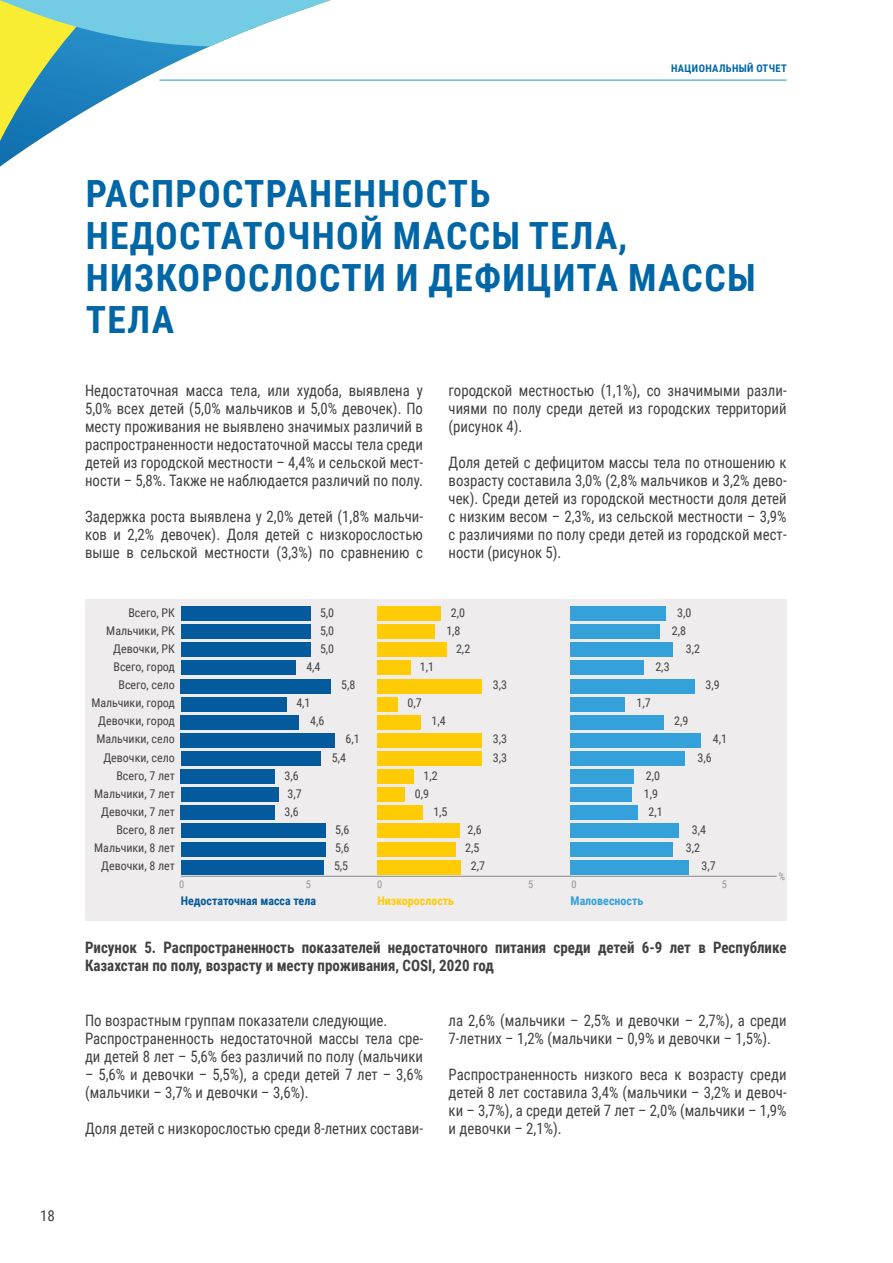
<style>
.page{position:relative;width:893px;height:1263px;background:#fff}
.page>*{position:absolute;margin:0;border:0;box-sizing:border-box;transform-origin:0 0}
.t1{font:700 37.5px/42px "Roboto Condensed";letter-spacing:.035em;color:#0066a6}
.t2{font:15.75px/18px "Roboto Condensed";color:#414042;text-align:justify;scale:.94 1}
.t3{font:700 15.75px/18px "Roboto Condensed";color:#414042;scale:.95 1}
.t4{font:15px "Roboto Condensed";color:#414042}
.t5{font:12px/18.1px "Roboto Condensed";color:#424143;text-align:center}
.t6{font:700 12px "Roboto Condensed";color:#035a9c}
.t7{font:700 12px "Roboto Condensed";color:#ffcb05}
.t8{font:700 12px "Roboto Condensed";color:#35a1da}
.t9{font:700 10.5px "Roboto Condensed";letter-spacing:.035em;color:#0066a6}
.t10{font:10.5px "Roboto Condensed";color:#939598}
</style>
<div class="page">
<svg style="left:0;top:46px;width:315px;height:121px"></svg>
<svg style="left:0;top:0;width:332px;height:46px"></svg>
<hr style="left:159px;top:80px;width:628px;height:1px;background:#33a1d9">
<div style="left:85px;top:599px;width:702px;height:321px;background:#eeecec"></div>
<hr style="left:181px;top:876px;width:596px;height:1px;background:#939598">
<div style="left:181px;top:606px;width:130px;height:15px;background:#035a9c"></div>
<div style="left:571px;top:606px;width:95px;height:15px;background:#35a1da"></div>
<div style="left:571px;top:642px;width:102px;height:15px;background:#35a1da"></div>
<div style="left:571px;top:624px;width:89px;height:15px;background:#35a1da"></div>
<div style="left:181px;top:624px;width:130px;height:15px;background:#035a9c"></div>
<div style="left:181px;top:642px;width:130px;height:15px;background:#035a9c"></div>
<div style="left:377px;top:606px;width:64px;height:15px;background:#ffcb05"></div>
<div style="left:377px;top:642px;width:70px;height:15px;background:#ffcb05"></div>
<div style="left:571px;top:823px;width:108px;height:15px;background:#35a1da"></div>
<div style="left:181px;top:823px;width:144px;height:15px;background:#035a9c"></div>
<div style="left:377px;top:823px;width:82px;height:15px;background:#ffcb05"></div>
<div style="left:571px;top:860px;width:118px;height:15px;background:#35a1da"></div>
<div style="left:181px;top:860px;width:143px;height:15px;background:#035a9c"></div>
<div style="left:377px;top:860px;width:84px;height:15px;background:#ffcb05"></div>
<div style="left:571px;top:678px;width:124px;height:15px;background:#35a1da"></div>
<div style="left:181px;top:678px;width:150px;height:15px;background:#035a9c"></div>
<div style="left:377px;top:678px;width:105px;height:15px;background:#ffcb05"></div>
<div style="left:571px;top:733px;width:130px;height:15px;background:#35a1da"></div>
<div style="left:181px;top:733px;width:154px;height:15px;background:#035a9c"></div>
<div style="left:377px;top:733px;width:105px;height:15px;background:#ffcb05"></div>
<div style="left:571px;top:751px;width:114px;height:15px;background:#35a1da"></div>
<div style="left:181px;top:751px;width:140px;height:15px;background:#035a9c"></div>
<div style="left:377px;top:751px;width:105px;height:15px;background:#ffcb05"></div>
<div style="left:571px;top:842px;width:102px;height:14px;background:#35a1da"></div>
<div style="left:181px;top:842px;width:144px;height:14px;background:#035a9c"></div>
<div style="left:377px;top:842px;width:79px;height:14px;background:#ffcb05"></div>
<div style="left:377px;top:624px;width:57px;height:15px;background:#ffcb05"></div>
<div style="left:571px;top:769px;width:63px;height:15px;background:#35a1da"></div>
<div style="left:181px;top:769px;width:94px;height:15px;background:#035a9c"></div>
<div style="left:377px;top:769px;width:37px;height:15px;background:#ffcb05"></div>
<div style="left:571px;top:660px;width:73px;height:15px;background:#35a1da"></div>
<div style="left:181px;top:660px;width:114px;height:15px;background:#035a9c"></div>
<div style="left:377px;top:660px;width:34px;height:15px;background:#ffcb05"></div>
<div style="left:571px;top:715px;width:93px;height:15px;background:#35a1da"></div>
<div style="left:181px;top:715px;width:118px;height:15px;background:#035a9c"></div>
<div style="left:377px;top:715px;width:44px;height:15px;background:#ffcb05"></div>
<div style="left:571px;top:697px;width:54px;height:14px;background:#35a1da"></div>
<div style="left:181px;top:697px;width:106px;height:14px;background:#035a9c"></div>
<div style="left:377px;top:697px;width:21px;height:14px;background:#ffcb05"></div>
<div style="left:571px;top:805px;width:67px;height:15px;background:#35a1da"></div>
<div style="left:181px;top:805px;width:94px;height:15px;background:#035a9c"></div>
<div style="left:377px;top:805px;width:46px;height:15px;background:#ffcb05"></div>
<div style="left:571px;top:787px;width:61px;height:15px;background:#35a1da"></div>
<div style="left:181px;top:787px;width:97px;height:15px;background:#035a9c"></div>
<div style="left:377px;top:787px;width:28px;height:15px;background:#ffcb05"></div>
<p class="t9" style="left:671px;top:61px;width:117px">НАЦИОНАЛЬНЫЙ ОТЧЕТ</p>
<p class="t4" style="left:40px;top:1205px;width:16px">18</p>
<p class="t1" style="left:86px;top:171px;width:671px">РАСПРОСТРАНЕННОСТЬ<br>НЕДОСТАТОЧНОЙ МАССЫ ТЕЛА,<br>НИЗКОРОСЛОСТИ И ДЕФИЦИТА МАССЫ<br>ТЕЛА</p>
<p class="t2" style="left:85px;top:381px;width:361px">Недостаточная масса тела, или худоба, выявлена у 5,0% всех детей (5,0% мальчиков и 5,0% девочек). По месту проживания не выявлено значимых различий в распространенности недостаточной массы тела среди детей из городской местности – 4,4% и сельской мест&shy;ности – 5,8%. Также не наблюдается различий по полу.</p>
<p class="t2" style="left:85px;top:507px;width:361px">Задержка роста выявлена у 2,0% детей (1,8% мальчи&shy;ков и 2,2% девочек). Доля детей с низкорослостью выше в сельской местности (3,3%) по сравнению с</p>
<p class="t2" style="left:449px;top:381px;width:361px">городской местностью (1,1%), со значимыми разли&shy;чиями по полу среди детей из городских территорий (рисунок 4).</p>
<p class="t2" style="left:449px;top:453px;width:361px">Доля детей с дефицитом массы тела по отношению к возрасту составила 3,0% (2,8% мальчиков и 3,2% дево&shy;чек). Среди детей из городской местности доля детей с низким весом – 2,3%, из сельской местности – 3,9% с различиями по полу среди детей из городской мест&shy;ности (рисунок 5).</p>
<p class="t5" style="left:128px;top:603px;width:48px">Всего, РК</p>
<p class="t5" style="left:320px;top:603px;width:16px">5,0</p>
<p class="t5" style="left:677px;top:603px;width:16px">3,0</p>
<p class="t5" style="left:686px;top:639px;width:16px">3,2</p>
<p class="t5" style="left:451px;top:603px;width:16px">2,0</p>
<p class="t5" style="left:456px;top:639px;width:16px">2,2</p>
<p class="t5" style="left:106px;top:621px;width:70px">Мальчики, РК</p>
<p class="t5" style="left:320px;top:621px;width:16px">5,0</p>
<p class="t5" style="left:113px;top:639px;width:63px">Девочки, РК</p>
<p class="t5" style="left:320px;top:639px;width:16px">5,0</p>
<p class="t5" style="left:113px;top:657px;width:63px">Всего, город</p>
<p class="t5" style="left:446px;top:621px;width:16px">1,8</p>
<p class="t5" style="left:672px;top:621px;width:16px">2,8</p>
<p class="t5" style="left:306px;top:657px;width:16px">4,4</p>
<p class="t5" style="left:420px;top:657px;width:16px">1,1</p>
<p class="t5" style="left:655px;top:657px;width:16px">2,3</p>
<p class="t5" style="left:118px;top:675px;width:58px">Всего, село</p>
<p class="t5" style="left:341px;top:675px;width:16px">5,8</p>
<p class="t5" style="left:493px;top:675px;width:16px">3,3</p>
<p class="t5" style="left:706px;top:675px;width:16px">3,9</p>
<p class="t5" style="left:91px;top:693px;width:85px">Мальчики, город</p>
<p class="t5" style="left:296px;top:693px;width:16px">4,1</p>
<p class="t5" style="left:407px;top:693px;width:16px">0,7</p>
<p class="t5" style="left:636px;top:693px;width:16px">1,7</p>
<p class="t5" style="left:98px;top:711px;width:78px">Девочки, город</p>
<p class="t5" style="left:310px;top:711px;width:16px">4,6</p>
<p class="t5" style="left:432px;top:711px;width:16px">1,4</p>
<p class="t5" style="left:674px;top:711px;width:16px">2,9</p>
<p class="t5" style="left:96px;top:730px;width:80px">Мальчики, село<br>Девочки, село</p>
<p class="t5" style="left:346px;top:730px;width:16px">6,1</p>
<p class="t5" style="left:493px;top:730px;width:16px">3,3</p>
<p class="t5" style="left:713px;top:730px;width:16px">4,1</p>
<p class="t5" style="left:332px;top:748px;width:16px">5,4</p>
<p class="t5" style="left:493px;top:748px;width:16px">3,3</p>
<p class="t5" style="left:697px;top:748px;width:16px">3,6</p>
<p class="t5" style="left:116px;top:766px;width:60px">Всего, 7 лет</p>
<p class="t5" style="left:101px;top:802px;width:75px">Девочки, 7 лет</p>
<p class="t5" style="left:94px;top:838px;width:82px">Мальчики, 8 лет<br>Девочки, 8 лет</p>
<p class="t5" style="left:94px;top:784px;width:82px">Мальчики, 7 лет</p>
<p class="t5" style="left:116px;top:820px;width:60px">Всего, 8 лет</p>
<p class="t5" style="left:285px;top:766px;width:16px">3,6</p>
<p class="t5" style="left:424px;top:766px;width:16px">1,2</p>
<p class="t5" style="left:646px;top:766px;width:16px">2,0</p>
<p class="t5" style="left:288px;top:784px;width:16px">3,7</p>
<p class="t5" style="left:415px;top:784px;width:16px">0,9</p>
<p class="t5" style="left:644px;top:784px;width:16px">1,9</p>
<p class="t5" style="left:285px;top:802px;width:16px">3,6</p>
<p class="t5" style="left:433px;top:802px;width:16px">1,5</p>
<p class="t5" style="left:648px;top:802px;width:16px">2,1</p>
<p class="t5" style="left:335px;top:820px;width:16px">5,6</p>
<p class="t5" style="left:467px;top:820px;width:16px">2,6</p>
<p class="t5" style="left:692px;top:820px;width:16px">3,4</p>
<p class="t5" style="left:334px;top:856px;width:16px">5,5</p>
<p class="t5" style="left:471px;top:856px;width:16px">2,7</p>
<p class="t5" style="left:701px;top:856px;width:16px">3,7</p>
<p class="t5" style="left:335px;top:838px;width:16px">5,6</p>
<p class="t5" style="left:465px;top:838px;width:16px">2,5</p>
<p class="t5" style="left:686px;top:838px;width:16px">3,2</p>
<p class="t10" style="left:179px;top:877px;width:7px">0</p>
<p class="t10" style="left:306px;top:877px;width:7px">5</p>
<p class="t10" style="left:377px;top:877px;width:7px">0</p>
<p class="t10" style="left:528px;top:877px;width:7px">5</p>
<p class="t10" style="left:571px;top:877px;width:7px">0</p>
<p class="t10" style="left:722px;top:877px;width:7px">5</p>
<p class="t6" style="left:181px;top:893px;width:137px">Недостаточная масса тела</p>
<p class="t7" style="left:377px;top:893px;width:78px">Низкорослость</p>
<p class="t8" style="left:571px;top:893px;width:74px">Маловесность</p>
<p class="t10" style="left:778px;top:869px;width:8px">%</p>
<p class="t3" style="left:85px;top:938px;width:740px">Рисунок 5. Распространенность показателей недостаточного питания среди детей 6-9 лет в Республике<br>Казахстан по полу, возрасту и месту проживания, COSI, 2020 год</p>
<p class="t2" style="left:449px;top:1011px;width:361px">ла 2,6% (мальчики – 2,5% и девочки – 2,7%), а среди<br>7-летних – 1,2% (мальчики – 0,9% и девочки – 1,5%).</p>
<p class="t2" style="left:449px;top:1065px;width:361px">Распространенность низкого веса к возрасту среди детей 8 лет составила 3,4% (мальчики – 3,2% и девоч&shy;ки – 3,7%), а среди детей 7 лет – 2,0% (мальчики – 1,9% и девочки – 2,1%).</p>
<p class="t2" style="left:85px;top:1011px;width:323px">По возрастным группам показатели следующие.</p>
<p class="t2" style="left:85px;top:1029px;width:361px">Распространенность недостаточной массы тела сре&shy;ди детей 8 лет – 5,6% без различий по полу (мальчики</p>
<p class="t2" style="left:85px;top:1065px;width:361px">– 5,6% и девочки – 5,5%), а среди детей 7 лет – 3,6% (мальчики – 3,7% и девочки – 3,6%).</p>
<p class="t2" style="left:85px;top:1119px;width:361px">Доля детей с низкорослостью среди 8-летних состави-</p>
</div>
